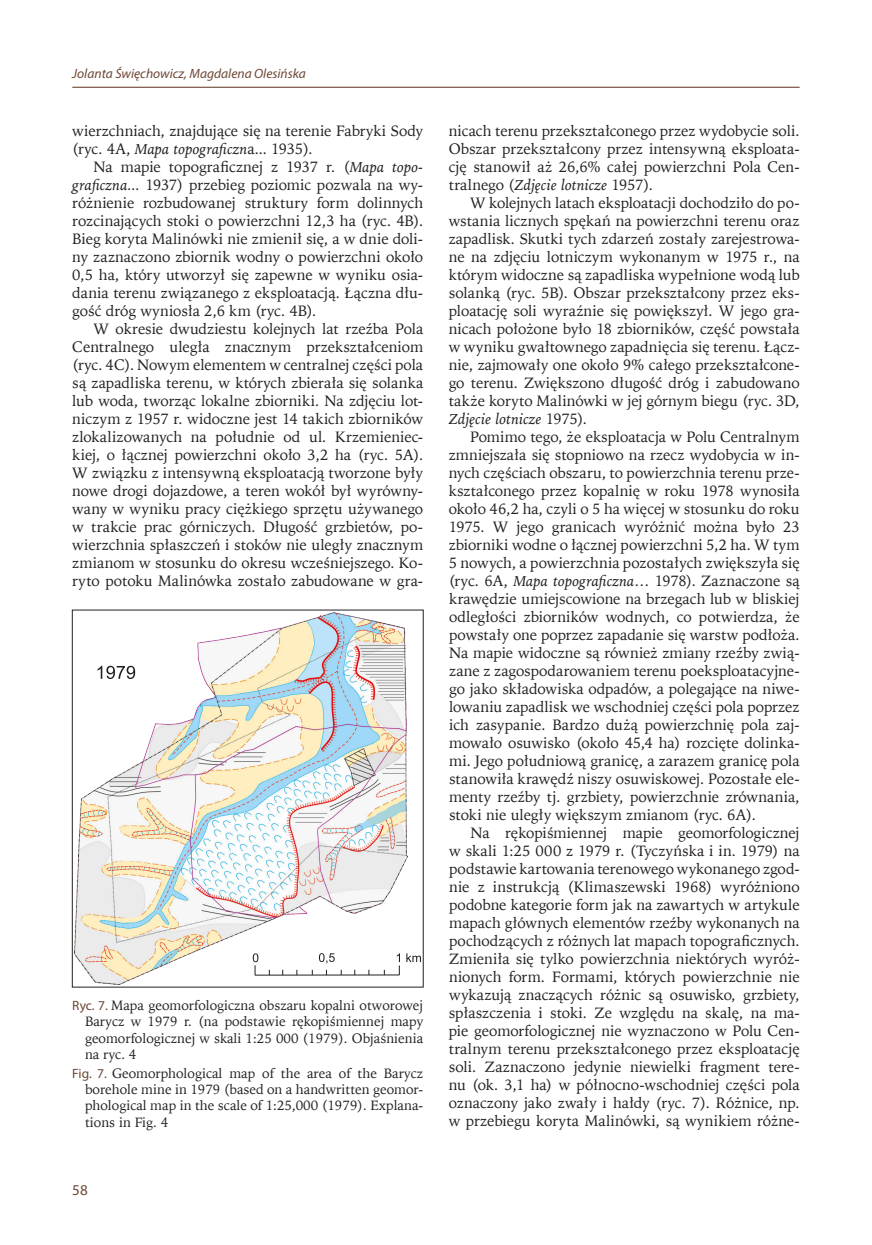
<style>
.page{position:relative;width:872px;height:1245px;background:#fff}
.page>*{position:absolute;margin:0;border:0;box-sizing:border-box;transform-origin:0 0}
.Pierwszy{font:15px/18px "Iowan Old St EU";color:#231f20;text-align:justify}
.t1{font:15px "Myriad Pro";color:#6d4734}
.Tytuł_tabeli_ryciny_ENG{font:13.5px/16.2px "Iowan Old St EU";color:#231f20;text-align:justify}
.Tytuł_tabeli_ryciny_PL{font:13.5px/16.2px "Iowan Old St EU";color:#231f20;text-align:justify}
.t2{font:italic 13.5px "Myriad Pro";color:#6d4734}
.s1{font-style:italic}
.s2{font-family:"Myriad Pro";color:#6d4734}
</style>
<div class="page">
<hr style="left:72px;top:87px;width:727px;height:1px;background:#6d4734">
<img style="left:75px;top:613px;width:333px;height:372px">
<svg style="left:97px;top:666px;width:38px;height:13px"></svg>
<hr style="left:255px;top:975px;width:144px;height:1px;background:#231f20">
<svg style="left:253px;top:953px;width:5px;height:22px"></svg>
<svg style="left:319px;top:953px;width:16px;height:11px"></svg>
<svg style="left:397px;top:953px;width:3px;height:22px"></svg>
<svg style="left:406px;top:953px;width:15px;height:9px"></svg>
<p class="t2" style="left:72px;top:65px;width:235px">Jolanta Święchowicz, Magdalena Olesińska</p>
<p class="Pierwszy" style="left:72px;top:123px;width:352px">wierzchniach, znajdujące się na terenie Fabryki Sody (ryc. 4A, <span class="s1">Mapa topograficzn</span>a... 1935).</p>
<p class="Pierwszy" style="left:72px;top:159px;width:352px;text-indent:21px">Na mapie topograficznej z 1937 r. (<span class="s1">Mapa topo&shy;graficzna...</span> 1937) przebieg poziomic pozwala na wy&shy;różnienie rozbudowanej struktury form dolinnych rozcinających stoki o powierzchni 12,3 ha (ryc. 4B).<br>Bieg koryta Malinówki nie zmienił się, a w dnie doli&shy;ny zaznaczono zbiornik wodny o powierzchni około 0,5 ha, który utworzył się zapewne w wyniku osia&shy;dania terenu związanego z eksploatacją. Łączna dłu&shy;gość dróg wyniosła 2,6 km (ryc. 4B).</p>
<p class="Pierwszy" style="left:72px;top:321px;width:352px;text-indent:21px">W okresie dwudziestu kolejnych lat rzeźba Pola Centralnego uległa znacznym przekształceniom (ryc. 4C). Nowym elementem w centralnej części pola są zapadliska terenu, w których zbierała się solanka lub woda, tworząc lokalne zbiorniki. Na zdjęciu lot&shy;niczym z 1957 r. widoczne jest 14 takich zbiorników zlokalizowanych na południe od ul. Krzemieniec&shy;kiej, o łącznej powierzchni około 3,2 ha (ryc. 5A).<br>W związku z intensywną eksploatacją tworzone były nowe drogi dojazdowe, a teren wokół był wyrówny&shy;wany w wyniku pracy ciężkiego sprzętu używanego w trakcie prac górniczych. Długość grzbietów, po&shy;wierzchnia spłaszczeń i stoków nie uległy znacznym zmianom w stosunku do okresu wcześniejszego. Ko&shy;ryto potoku Malinówka zostało zabudowane w gra-</p>
<p class="Tytuł_tabeli_ryciny_PL" style="left:85px;top:998px;width:340px;text-indent:-13px"><span class="s2">Ryc. 7.</span> Mapa geomorfologiczna obszaru kopalni otworowej Barycz w 1979 r. (na podstawie rękopiśmiennej mapy geomorfologicznej w skali 1:25 000 (1979). Objaśnienia na ryc. 4</p>
<p class="Tytuł_tabeli_ryciny_ENG" style="left:85px;top:1065px;width:340px;text-indent:-13px"><span class="s2">Fig. 7.</span> Geomorphological map of the area of the Barycz borehole mine in 1979 (based on a handwritten geomor&shy;phological map in the scale of 1:25,000 (1979). Explana&shy;tions in Fig. 4</p>
<p class="t1" style="left:72px;top:1181px;width:17px">58</p>
<p class="Pierwszy" style="left:449px;top:123px;width:352px">nicach terenu przekształconego przez wydobycie soli.<br>Obszar przekształcony przez intensywną eksploata&shy;cję stanowił aż 26,6% całej powierzchni Pola Cen&shy;tralnego (<span class="s1">Zdjęcie lotnicze</span> 1957).</p>
<p class="Pierwszy" style="left:449px;top:195px;width:352px;text-indent:21px">W kolejnych latach eksploatacji dochodziło do po&shy;wstania licznych spękań na powierzchni terenu oraz zapadlisk. Skutki tych zdarzeń zostały zarejestrowa&shy;ne na zdjęciu lotniczym wykonanym w 1975 r., na którym widoczne są zapadliska wypełnione wodą lub solanką (ryc. 5B). Obszar przekształcony przez eks&shy;ploatację soli wyraźnie się powiększył. W jego gra&shy;nicach położone było 18 zbiorników, część powstała w wyniku gwałtownego zapadnięcia się terenu. Łącz&shy;nie, zajmowały one około 9% całego przekształcone&shy;go terenu. Zwiększono długość dróg i zabudowano także koryto Malinówki w jej górnym biegu (ryc. 3D, <span class="s1">Zdjęcie lotnicze</span> 1975).</p>
<p class="Pierwszy" style="left:449px;top:429px;width:352px;text-indent:21px">Pomimo tego, że eksploatacja w Polu Centralnym zmniejszała się stopniowo na rzecz wydobycia w in&shy;nych częściach obszaru, to powierzchnia terenu prze&shy;kształconego przez kopalnię w roku 1978 wynosiła około 46,2 ha, czyli o 5 ha więcej w stosunku do roku 1975. W jego granicach wyróżnić można było 23 zbiorniki wodne o łącznej powierzchni 5,2 ha. W tym 5 nowych, a powierzchnia pozostałych zwiększyła się (ryc. 6A, <span class="s1">Mapa topograficzna</span>… 1978). Zaznaczone są krawędzie umiejscowione na brzegach lub w bliskiej odległości zbiorników wodnych, co potwierdza, że powstały one poprzez zapadanie się warstw podłoża.<br>Na mapie widoczne są również zmiany rzeźby zwią&shy;zane z zagospodarowaniem terenu poeksploatacyjne&shy;go jako składowiska odpadów, a polegające na niwe&shy;lowaniu zapadlisk we wschodniej części pola poprzez ich zasypanie. Bardzo dużą powierzchnię pola zaj&shy;mowało osuwisko (około 45,4 ha) rozcięte dolinka&shy;mi. Jego południową granicę, a zarazem granicę pola stanowiła krawędź niszy osuwiskowej. Pozostałe ele&shy;menty rzeźby tj. grzbiety, powierzchnie zrównania, stoki nie uległy większym zmianom (ryc. 6A).</p>
<p class="Pierwszy" style="left:449px;top:825px;width:352px;text-indent:22px">Na rękopiśmiennej mapie geomorfologicznej w skali 1:25 000 z 1979 r. (Tyczyńska i in. 1979) na podstawie kartowania terenowego wykonanego zgod&shy;nie z instrukcją (Klimaszewski 1968) wyróżniono podobne kategorie form jak na zawartych w artykule mapach głównych elementów rzeźby wykonanych na pochodzących z różnych lat mapach topograficznych.<br>Zmieniła się tylko powierzchnia niektórych wyróż&shy;nionych form. Formami, których powierzchnie nie wykazują znaczących różnic są osuwisko, grzbiety, spłaszczenia i stoki. Ze względu na skalę, na ma&shy;pie geomorfologicznej nie wyznaczono w Polu Cen&shy;tralnym terenu przekształconego przez eksploatację soli. Zaznaczono jedynie niewielki fragment tere&shy;nu (ok. 3,1 ha) w północno-wschodniej części pola oznaczony jako zwały i hałdy (ryc. 7). Różnice, np. w przebiegu koryta Malinówki, są wynikiem różne-</p>
</div>
